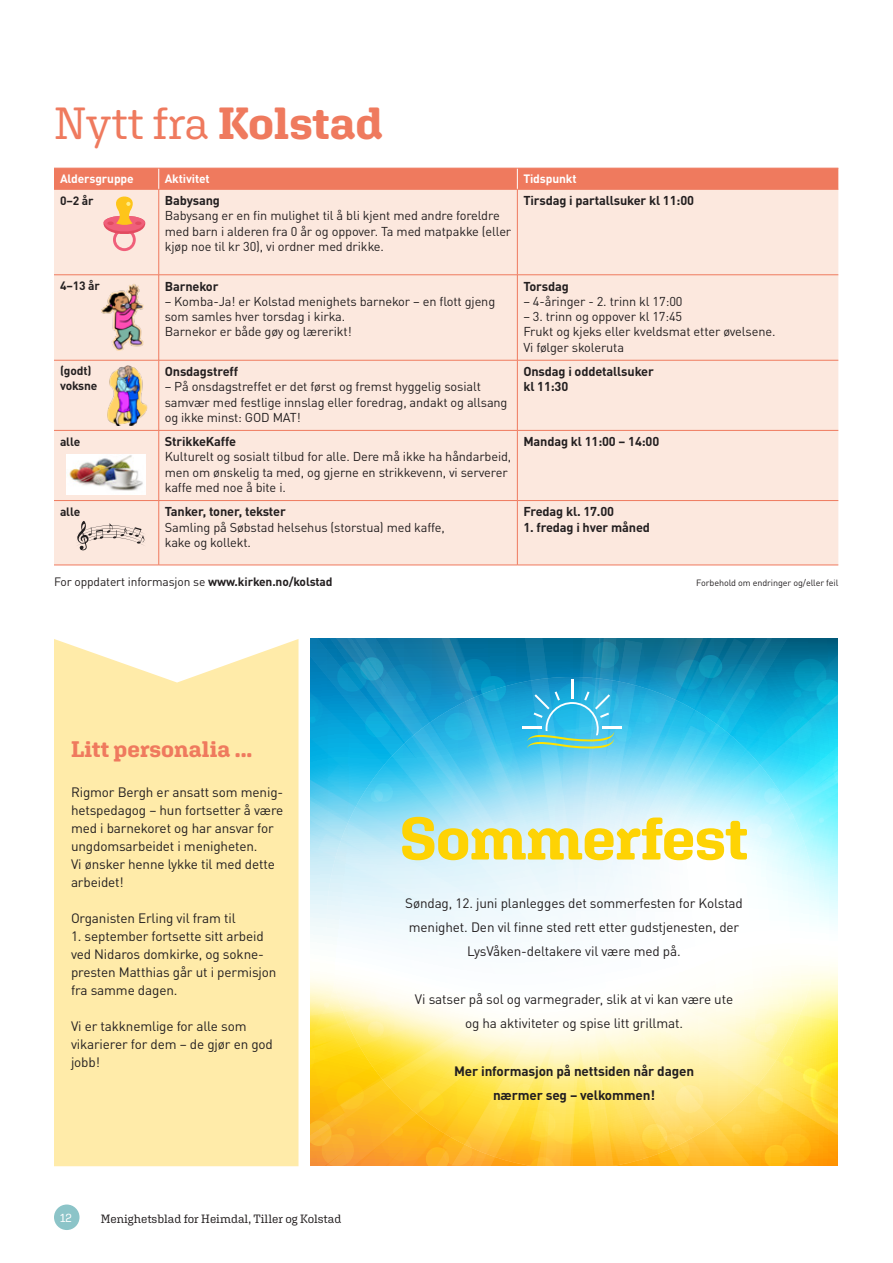
<style>
.page{position:relative;width:893px;height:1263px;background:#fff}
.page>*{position:absolute;margin:0;border:0;box-sizing:border-box;transform-origin:0 0}
.Brødtekst{font:700 60px "Aglet Slab";letter-spacing:-.01em;color:#fed304}
.Hovedtittel{font:45px "Aglet Slab";letter-spacing:-.005em;color:#ef7a5e}
.Undertittel2{font:700 22.5px "Aglet Slab";color:#ef7a5e}
.Brødtekst-2{font:13.5px/18px "DIN Pro";letter-spacing:-.01em;color:#231f20}
.Brødtekst-3{font:700 13.5px "DIN Pro";letter-spacing:-.01em;color:#231f20}
.Tabell{font:12.75px/15.3px "DIN Pro";letter-spacing:-.01em;color:#231f20}
.Brødtekst-4{font:12.75px/15.3px "DIN Pro";letter-spacing:-.01em;color:#231f20}
.Brødtekst-5{font:700 12.75px "DIN Pro";letter-spacing:-.01em;color:#231f20}
.Tabell-2{font:700 12.75px "DIN Pro";letter-spacing:-.01em;color:#231f20}
.Brødtekst-6{font:12px "DIN Pro";letter-spacing:-.01em;color:#231f20}
.t1{font:12px "Aglet Slab";letter-spacing:-.005em;color:#231f20}
.Brødtekst-7{font:700 12px "DIN Pro";letter-spacing:-.01em;color:#231f20}
.Brødtekst-8{font:700 12px "DIN Pro";letter-spacing:-.01em;color:#fff}
.t2{font:12px "Aglet Slab";color:#fff}
.Brødtekst-9{font:9px "DIN Pro";letter-spacing:-.01em;color:#231f20}
.s1{font-weight:700}
</style>
<div class="page">
<div style="left:54px;top:1204px;width:26px;height:26px;background:#8cc4c8;border-radius:50%"></div>
<svg style="left:310px;top:639px;width:528px;height:16px;background:#0b6f96"></svg>
<svg style="left:593px;top:642px;width:26px;height:26px"></svg>
<svg style="left:310px;top:655px;width:528px;height:510px"></svg>
<div style="left:54px;top:251px;width:784px;height:314px;background:#fce8de"></div>
<hr style="left:158px;top:189px;width:1px;height:86px;background:#ef7a5e">
<hr style="left:517px;top:189px;width:1px;height:86px;background:#ef7a5e">
<hr style="left:158px;top:275px;width:1px;height:85px;background:#ef7a5e">
<hr style="left:517px;top:275px;width:1px;height:85px;background:#ef7a5e">
<hr style="left:158px;top:360px;width:1px;height:70px;background:#ef7a5e">
<hr style="left:517px;top:360px;width:1px;height:70px;background:#ef7a5e">
<hr style="left:158px;top:431px;width:1px;height:69px;background:#ef7a5e">
<hr style="left:517px;top:431px;width:1px;height:69px;background:#ef7a5e">
<hr style="left:158px;top:501px;width:1px;height:64px;background:#ef7a5e">
<hr style="left:517px;top:501px;width:1px;height:64px;background:#ef7a5e">
<hr style="left:54px;top:274px;width:105px;height:1px;background:#ef7a5e">
<hr style="left:159px;top:274px;width:358px;height:1px;background:#ef7a5e">
<hr style="left:517px;top:274px;width:321px;height:1px;background:#ef7a5e">
<hr style="left:54px;top:360px;width:105px;height:1px;background:#ef7a5e">
<hr style="left:159px;top:360px;width:358px;height:1px;background:#ef7a5e">
<hr style="left:517px;top:360px;width:321px;height:1px;background:#ef7a5e">
<hr style="left:54px;top:430px;width:105px;height:1px;background:#ef7a5e">
<hr style="left:159px;top:430px;width:358px;height:1px;background:#ef7a5e">
<hr style="left:517px;top:430px;width:321px;height:1px;background:#ef7a5e">
<hr style="left:54px;top:500px;width:105px;height:1px;background:#ef7a5e">
<hr style="left:159px;top:500px;width:358px;height:1px;background:#ef7a5e">
<hr style="left:517px;top:500px;width:321px;height:1px;background:#ef7a5e">
<hr style="left:54px;top:565px;width:105px;height:1px;background:#ef7a5e">
<hr style="left:159px;top:565px;width:358px;height:1px;background:#ef7a5e">
<hr style="left:517px;top:565px;width:321px;height:1px;background:#ef7a5e">
<svg style="left:54px;top:168px;width:784px;height:83px;background:#f8c9ba"></svg>
<img style="left:101px;top:284px;width:42px;height:66px">
<svg style="left:76px;top:521px;width:70px;height:29px;background:#ddcbc3"></svg>
<img style="left:106px;top:365px;width:42px;height:61px">
<div style="left:54px;top:639px;width:244px;height:527px;background:#ffeba9"></div>
<img style="left:67px;top:454px;width:78px;height:40px">
<p class="Hovedtittel" style="left:54px;top:97px;width:331px">Nytt fra <span class="s1">Kolstad</span></p>
<p class="Brødtekst-8" style="left:60px;top:169px;width:75px">Aldersgruppe</p>
<p class="Brødtekst-8" style="left:165px;top:169px;width:47px">Aktivitet</p>
<p class="Brødtekst-8" style="left:523px;top:169px;width:55px">Tidspunkt</p>
<p class="Brødtekst-7" style="left:60px;top:190px;width:35px">0–2 år</p>
<p class="Tabell" style="left:165px;top:192px;width:348px"><span class="s1">Babysang<br></span>Babysang er en fin mulighet til å bli kjent med andre foreldre med barn i alderen fra 0 år og oppover. Ta med matpakke (eller kjøp noe til kr 30), vi ordner med drikke.</p>
<p class="Tabell-2" style="left:523px;top:190px;width:172px">Tirsdag i partallsuker kl 11:00</p>
<p class="Brødtekst-7" style="left:60px;top:276px;width:41px">4–13 år</p>
<p class="Tabell-2" style="left:165px;top:275px;width:55px">Barnekor</p>
<p class="Tabell" style="left:165px;top:292px;width:332px">– Komba-Ja! er Kolstad menighets barnekor – en flott gjeng som samles hver torsdag i kirka.</p>
<p class="Tabell" style="left:165px;top:323px;width:188px">Barnekor er både gøy og lærerikt!</p>
<p class="Tabell-2" style="left:523px;top:275px;width:47px">Torsdag</p>
<p class="Tabell" style="left:523px;top:292px;width:161px">– 4-åringer - 2. trinn kl 17:00</p>
<p class="Tabell" style="left:523px;top:308px;width:160px">– 3. trinn og oppover kl 17:45</p>
<p class="Tabell" style="left:523px;top:323px;width:254px">Frukt og kjeks eller kveldsmat etter øvelsene.</p>
<p class="Tabell" style="left:523px;top:338px;width:102px">Vi følger skoleruta</p>
<p class="Brødtekst-7" style="left:60px;top:361px;width:33px">(godt)</p>
<p class="Brødtekst-7" style="left:60px;top:375px;width:39px">voksne</p>
<p class="Brødtekst-5" style="left:165px;top:361px;width:75px">Onsdagstreff</p>
<p class="Brødtekst-4" style="left:165px;top:378px;width:344px">– På onsdagstreffet er det først og fremst hyggelig sosialt samvær med festlige innslag eller foredrag, andakt og allsang og ikke minst: GOD MAT!</p>
<p class="Brødtekst-5" style="left:523px;top:361px;width:132px">Onsdag i oddetallsuker</p>
<p class="Brødtekst-5" style="left:523px;top:376px;width:46px">kl 11:30</p>
<p class="Brødtekst-7" style="left:60px;top:431px;width:22px">alle</p>
<p class="Brødtekst-4" style="left:165px;top:433px;width:348px"><span class="s1">StrikkeKaffe<br></span>Kulturelt og sosialt tilbud for alle. Dere må ikke ha håndarbeid, men om ønskelig ta med, og gjerne en strikkevenn, vi serverer kaffe med noe å bite i.</p>
<p class="Brødtekst-5" style="left:523px;top:431px;width:137px">Mandag kl 11:00 – 14:00</p>
<p class="Brødtekst-7" style="left:60px;top:501px;width:22px">alle</p>
<p class="Brødtekst-4" style="left:165px;top:503px;width:282px"><span class="s1">Tanker, toner, tekster<br></span>Samling på Søbstad helsehus (storstua) med kaffe,</p>
<p class="Brødtekst-4" style="left:165px;top:533px;width:88px">kake og kollekt.</p>
<p class="Brødtekst-5" style="left:523px;top:501px;width:92px">Fredag kl. 17.00</p>
<p class="Brødtekst-5" style="left:523px;top:516px;width:128px">1. fredag i hver måned</p>
<p class="Brødtekst-6" style="left:54px;top:572px;width:280px">For oppdatert informasjon se <span class="s1">www.kirken.no/kolstad</span></p>
<p class="Brødtekst-9" style="left:696px;top:576px;width:144px">Forbehold om endringer og/eller feil</p>
<p class="Undertittel2" style="left:71px;top:736px;width:183px">Litt personalia ...</p>
<p class="Brødtekst-2" style="left:71px;top:782px;width:214px">Rigmor Bergh er ansatt som menig&shy;hetspedagog – hun fortsetter å være med i barnekoret og har ansvar for ungdomsarbeidet i menigheten.</p>
<p class="Brødtekst-2" style="left:71px;top:854px;width:205px">Vi ønsker henne lykke til med dette arbeidet!</p>
<p class="Brødtekst-2" style="left:71px;top:908px;width:166px">Organisten Erling vil fram til</p>
<p class="Brødtekst-2" style="left:71px;top:926px;width:207px">1. september fortsette sitt arbeid ved Nidaros domkirke, og sokne&shy;presten Matthias går ut i permisjon fra samme dagen.</p>
<p class="Brødtekst-2" style="left:71px;top:1016px;width:203px">Vi er takknemlige for alle som vikarierer for dem – de gjør en god jobb!</p>
<p class="t2" style="left:60px;top:1211px;width:13px">12</p>
<p class="t1" style="left:101px;top:1212px;width:242px">Menighetsblad for Heimdal, Tiller og Kolstad</p>
<p class="Brødtekst" style="left:400px;top:802px;width:349px">Sommerfest</p>
<p class="Brødtekst-2" style="left:405px;top:890px;width:339px;line-height:24px">Søndag, 12. juni planlegges det sommerfesten for Kolstad menighet. Den vil finne sted rett etter gudstjenesten, der</p>
<p class="Brødtekst-2" style="left:467px;top:941px;width:215px">LysVåken-deltakere vil være med på.</p>
<p class="Brødtekst-2" style="left:415px;top:989px;width:320px">Vi satser på sol og varmegrader, slik at vi kan være ute</p>
<p class="Brødtekst-2" style="left:465px;top:1013px;width:219px">og ha aktiviteter og spise litt grillmat.</p>
<p class="Brødtekst-3" style="left:454px;top:1060px;width:242px">Mer informasjon på nettsiden når dagen</p>
<p class="Brødtekst-3" style="left:493px;top:1084px;width:164px">nærmer seg – velkommen!</p>
</div>
